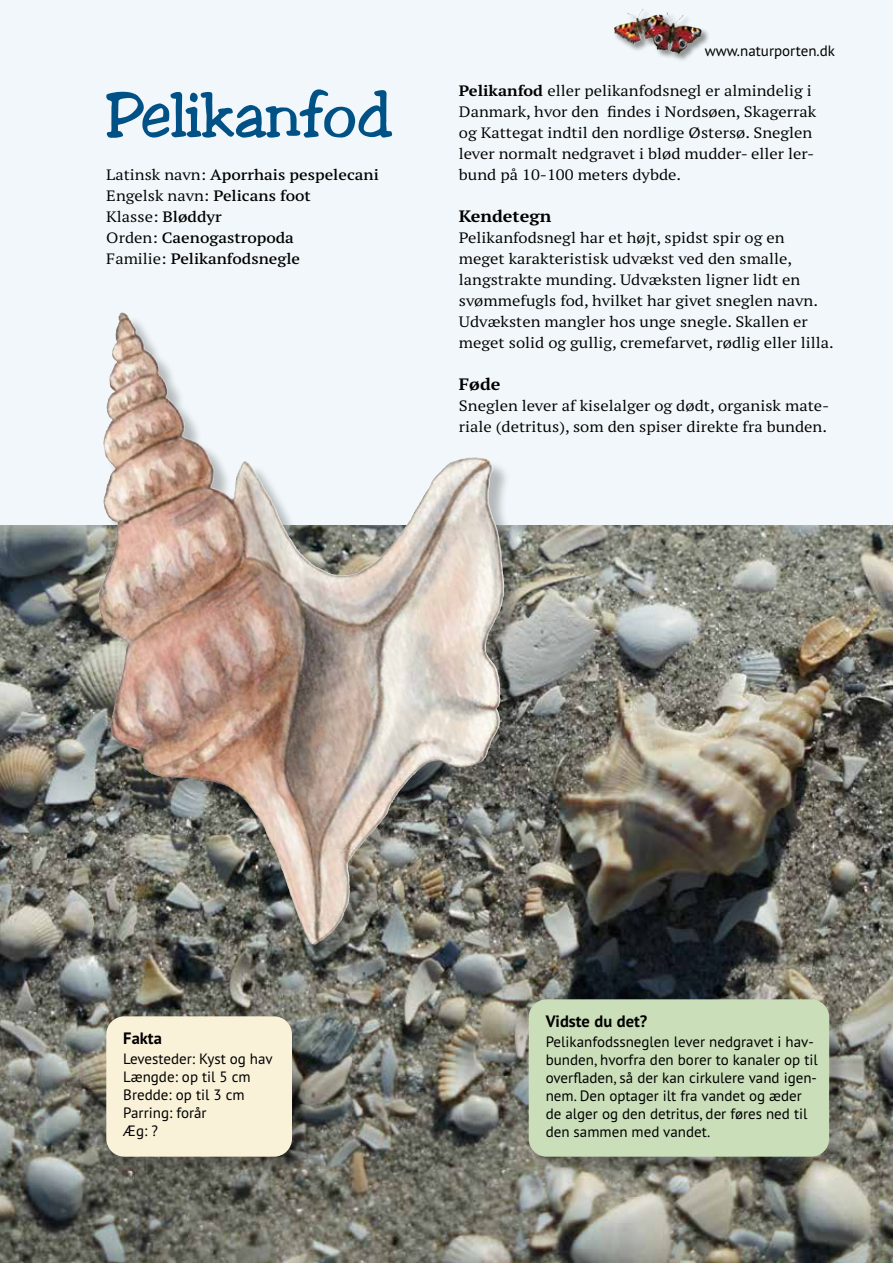
<style>
.page{position:relative;width:893px;height:1263px;background:#f1f7fa}
.page>*{position:absolute;margin:0;border:0;box-sizing:border-box;transform-origin:0 0}
.t1{font:60px "Toledo";color:#005286}
.t2{font:700 16.5px "PT Sans Pro";color:#000}
.t3{font:700 expanded 16.5px "PT Serif Pro";color:#000}
.t4{font:expanded 15px/21px "PT Serif Pro";color:#000}
.t5{font:15px/18px "PT Sans Pro";color:#000}
.t6{font:600 expanded 15px/21px "PT Serif Pro";color:#000}
.s1{font-weight:400}
.s2{font-weight:700}
</style>
<div class="page">
<div style="left:614px;top:9px;width:96px;height:54px;background:#000;opacity:.4"></div>
<img style="left:614px;top:9px;width:58px;height:42px">
<img style="left:0;top:525px;width:893px;height:738px">
<div style="left:109px;top:1019px;width:202px;height:156px;background:#000;opacity:.25"></div>
<div style="left:106px;top:1016px;width:186px;height:141px;background:#faf1d9;border-radius:18px"></div>
<div style="left:531px;top:1002px;width:317px;height:174px;background:#000;opacity:.25"></div>
<div style="left:529px;top:999px;width:300px;height:158px;background:#cadfb9;border-radius:18px"></div>
<div style="left:101px;top:315px;width:422px;height:648px;background:#000;opacity:.25"></div>
<img style="left:106px;top:314px;width:14px;height:111px">
<h1 class="t1" style="left:106px;top:78px;width:287px">Pelikanfod</h1>
<p class="t6" style="left:106px;top:164px;width:274px"><span class="s1">Latinsk navn:</span> Aporrhais pespelecani<br><span class="s1">Engelsk navn:</span> Pelicans foot<br><span class="s1">Klasse:</span> Bløddyr<br><span class="s1">Orden:</span> Caenogastropoda<br><span class="s1">Familie:</span> Pelikanfodsnegle</p>
<p class="t5" style="left:705px;top:41px;width:132px">www.naturporten.dk</p>
<p class="t4" style="left:459px;top:80px;width:359px"><span class="s2">Pelikanfod</span> eller pelikanfodsnegl er almindelig i Danmark, hvor den findes i Nordsøen, Skagerrak og Kattegat indtil den nordlige Østersø. Sneglen lever normalt nedgravet i blød mudder- eller ler&shy;bund på 10-100 meters dybde.</p>
<p class="t3" style="left:459px;top:205px;width:94px">Kendetegn</p>
<p class="t4" style="left:459px;top:227px;width:376px">Pelikanfodsnegl har et højt, spidst spir og en meget karakteristisk udvækst ved den smalle, langstrakte munding. Udvæksten ligner lidt en svømmefugls fod, hvilket har givet sneglen navn.<br>Udvæksten mangler hos unge snegle. Skallen er meget solid og gullig, cremefarvet, rødlig eller lilla.</p>
<p class="t3" style="left:459px;top:373px;width:43px">Føde</p>
<p class="t4" style="left:459px;top:395px;width:372px">Sneglen lever af kiselalger og dødt, organisk mate&shy;riale (detritus), som den spiser direkte fra bunden.</p>
<p class="t2" style="left:123px;top:1028px;width:40px">Fakta</p>
<p class="t5" style="left:123px;top:1049px;width:151px">Levesteder: Kyst og hav<br>Længde: op til 5 cm<br>Bredde: op til 3 cm<br>Parring: forår<br>Æg: ?</p>
<p class="t2" style="left:546px;top:1011px;width:103px">Vidste du det?</p>
<p class="t5" style="left:546px;top:1032px;width:274px">Pelikanfodssneglen lever nedgravet i hav&shy;bunden, hvorfra den borer to kanaler op til overfladen, så der kan cirkulere vand igen&shy;nem. Den optager ilt fra vandet og æder de alger og den detritus, der føres ned til den sammen med vandet.</p>
</div>
